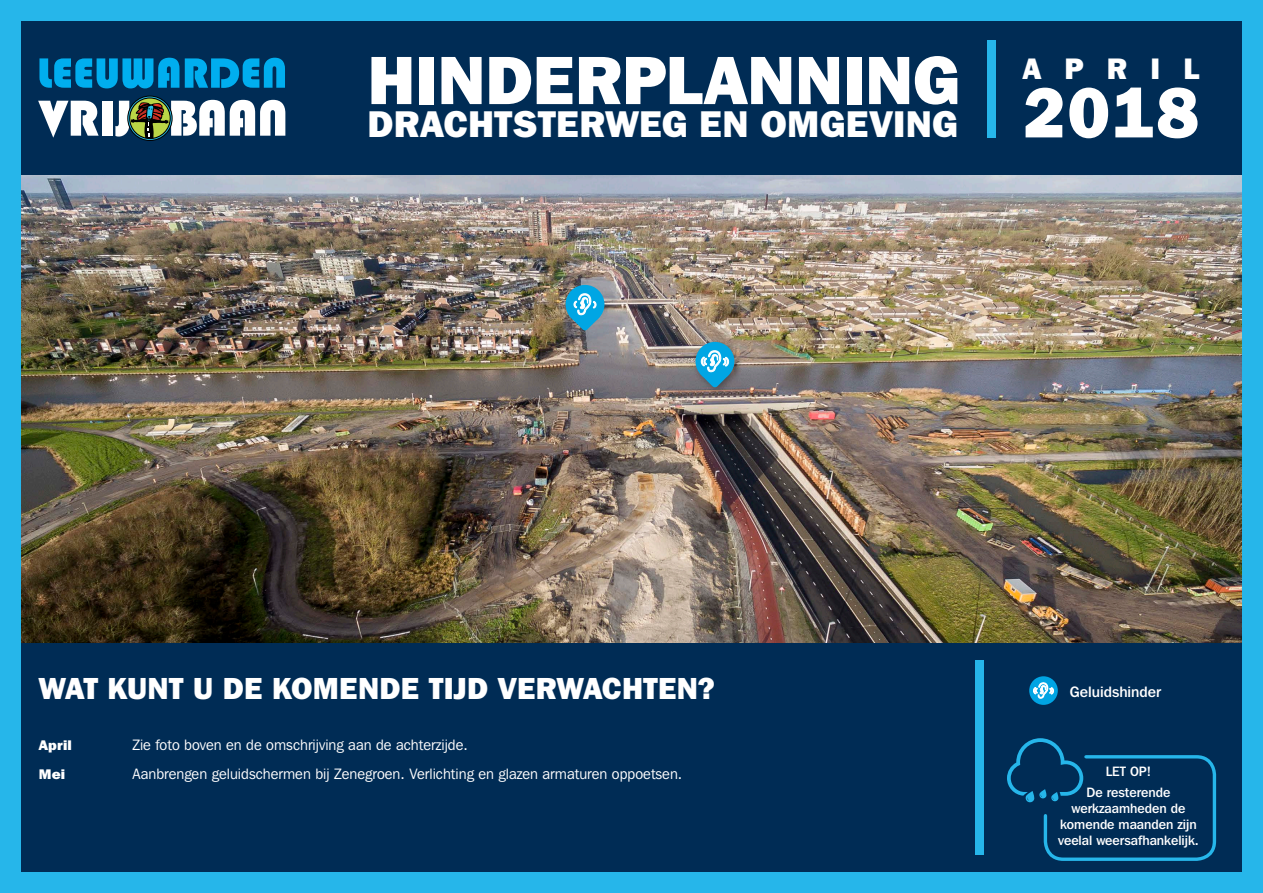
<style>
.page{position:relative;width:1263px;height:893px;background:#26b6ea}
.page>*{position:absolute;margin:0;border:0;box-sizing:border-box;transform-origin:0 0}
.t1{font:800 70.35px "Franklin Gothic IT Cby BT";color:#fff}
.t2{font:800 67.95px "Franklin Gothic IT Cby BT";color:#fff}
.t3{font:800 37.05px "Franklin Gothic IT Cby BT";letter-spacing:.005em;color:#fff}
.t4{font:800 30.3px "Franklin Gothic IT Cby BT";letter-spacing:.005em;color:#fff}
.t5{font:800 29.55px "Franklin Gothic IT Cby BT";letter-spacing:.8em;color:#fff}
.Brood{font:15px "Franklin Gothic IT Cby BT";letter-spacing:.005em;color:#fff}
.t6{font:500 15px "Franklin Gothic IT Cby BT";color:#fff}
.Brood-2{font:800 13.8px "Franklin Gothic IT Cby BT";letter-spacing:.005em;color:#fff;scale:1.06 1}
.Kaders_tekst{font:500 13.5px/16.2px "Franklin Gothic IT Cby BT";color:#fff;text-align:center}
</style>
<div class="page">
<div style="left:21px;top:21px;width:1221px;height:154px;background:#002c55"></div>
<div style="left:21px;top:642px;width:1221px;height:230px;background:#002c55"></div>
<div style="left:975px;top:660px;width:8px;height:195px;background:#26b6ea"></div>
<svg style="left:38px;top:101px;width:61px;height:37px"></svg>
<div style="left:102px;top:101px;width:10px;height:35px;background:#fff"></div>
<svg style="left:39px;top:58px;width:140px;height:30px"></svg>
<svg style="left:185px;top:58px;width:100px;height:30px"></svg>
<svg style="left:115px;top:96px;width:170px;height:45px"></svg>
<div style="left:988px;top:40px;width:8px;height:97px;background:#26b6ea"></div>
<img style="left:21px;top:175px;width:1221px;height:468px">
<svg style="left:1007px;top:738px;width:210px;height:123px"></svg>
<div style="left:566px;top:285px;width:38px;height:39px;background:#00a6e4;border-radius:50%"></div>
<svg style="left:570px;top:293px;width:29px;height:38px"></svg>
<svg style="left:1029px;top:676px;width:29px;height:29px"></svg>
<svg style="left:1031px;top:682px;width:25px;height:17px"></svg>
<div style="left:691px;top:337px;width:53px;height:59px;background:#231f20;opacity:.5"></div>
<div style="left:695px;top:342px;width:39px;height:39px;background:#00a6e4;border-radius:50%"></div>
<svg style="left:700px;top:350px;width:29px;height:38px"></svg>
<p class="t2" style="left:367px;top:37px;width:593px">HINDERPLANNING</p>
<p class="t3" style="left:367px;top:101px;width:591px">DRACHTSTERWEG EN OMGEVING</p>
<p class="t5" style="left:1023px;top:50px;width:178px">APRIL</p>
<p class="t1" style="left:1023px;top:68px;width:178px">2018</p>
<p class="t4" style="left:39px;top:669px;width:677px">WAT KUNT U DE KOMENDE TIJD VERWACHTEN?</p>
<p class="Brood-2" style="left:39px;top:736px;width:33px">April</p>
<p class="Brood" style="left:132px;top:735px;width:337px">Zie foto boven en de omschrijving aan de achterzijde.</p>
<p class="Brood-2" style="left:39px;top:765px;width:26px">Mei</p>
<p class="Brood" style="left:132px;top:765px;width:551px">Aanbrengen geluidschermen bij Zenegroen. Verlichting en glazen armaturen oppoetsen.</p>
<p class="t6" style="left:1070px;top:682px;width:93px">Geluidshinder</p>
<p class="Kaders_tekst" style="left:1106px;top:763px;width:47px">LET OP!</p>
<p class="Kaders_tekst" style="left:1058px;top:784px;width:142px">De resterende werkzaamheden de komende maanden zijn veelal weersafhankelijk.</p>
</div>
